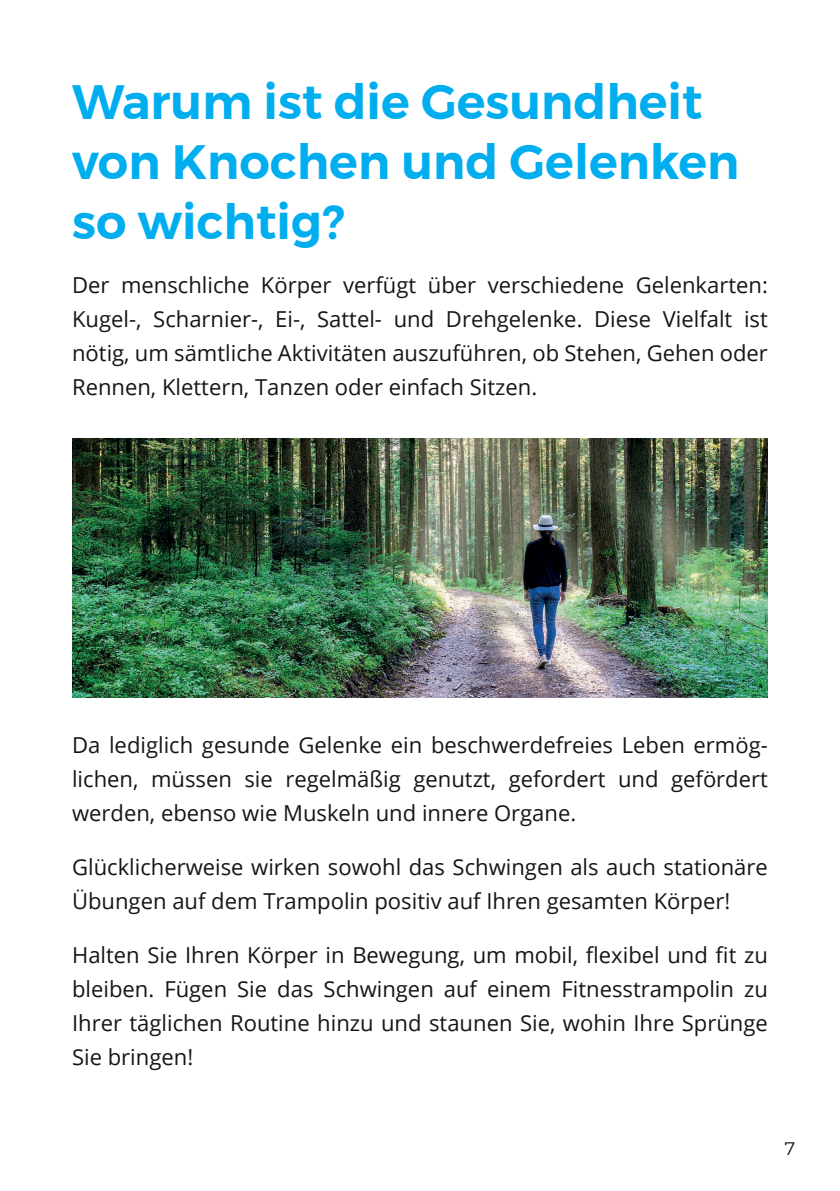
<style>
.page{position:relative;width:840px;height:1191px;background:#fff}
.page>*{position:absolute;margin:0;border:0;box-sizing:border-box;transform-origin:0 0}
.Überschrift_2_-_groß{font:600 48px/60px "Montserrat";color:#00aeef}
.t1{font:22px/34px "Open Sans";color:#161616;text-align:justify}
.t2{font:300 18px "Montserrat";color:#000}
</style>
<div class="page">
<img style="left:72px;top:438px;width:695px;height:259px">
<p class="Überschrift_2_-_groß" style="left:72px;top:72px;width:668px">Warum ist die Gesundheit von Knochen und Gelenken so wichtig?</p>
<p class="t1" style="left:72px;top:267px;width:697px">Der menschliche Körper verfügt über verschiedene Gelenkarten:<br>Kugel-, Scharnier-, Ei-, Sattel- und Drehgelenke. Diese Vielfalt ist nötig, um sämtliche Aktivitäten auszuführen, ob Stehen, Gehen oder Rennen, Klettern, Tanzen oder einfach Sitzen.</p>
<p class="t1" style="left:72px;top:727px;width:697px">Da lediglich gesunde Gelenke ein beschwerdefreies Leben ermög&shy;lichen, müssen sie regelmäßig genutzt, gefordert und gefördert werden, ebenso wie Muskeln und innere Organe.</p>
<p class="t1" style="left:72px;top:849px;width:697px">Glücklicherweise wirken sowohl das Schwingen als auch stationäre<br>Übungen auf dem Trampolin positiv auf Ihren gesamten Körper!</p>
<p class="t1" style="left:72px;top:937px;width:697px">Halten Sie Ihren Körper in Bewegung, um mobil, flexibel und fit zu bleiben. Fügen Sie das Schwingen auf einem Fitnesstrampolin zu Ihrer täglichen Routine hinzu und staunen Sie, wohin Ihre Sprünge Sie bringen!</p>
<p class="t2" style="left:784px;top:1135px;width:12px">7</p>
</div>
